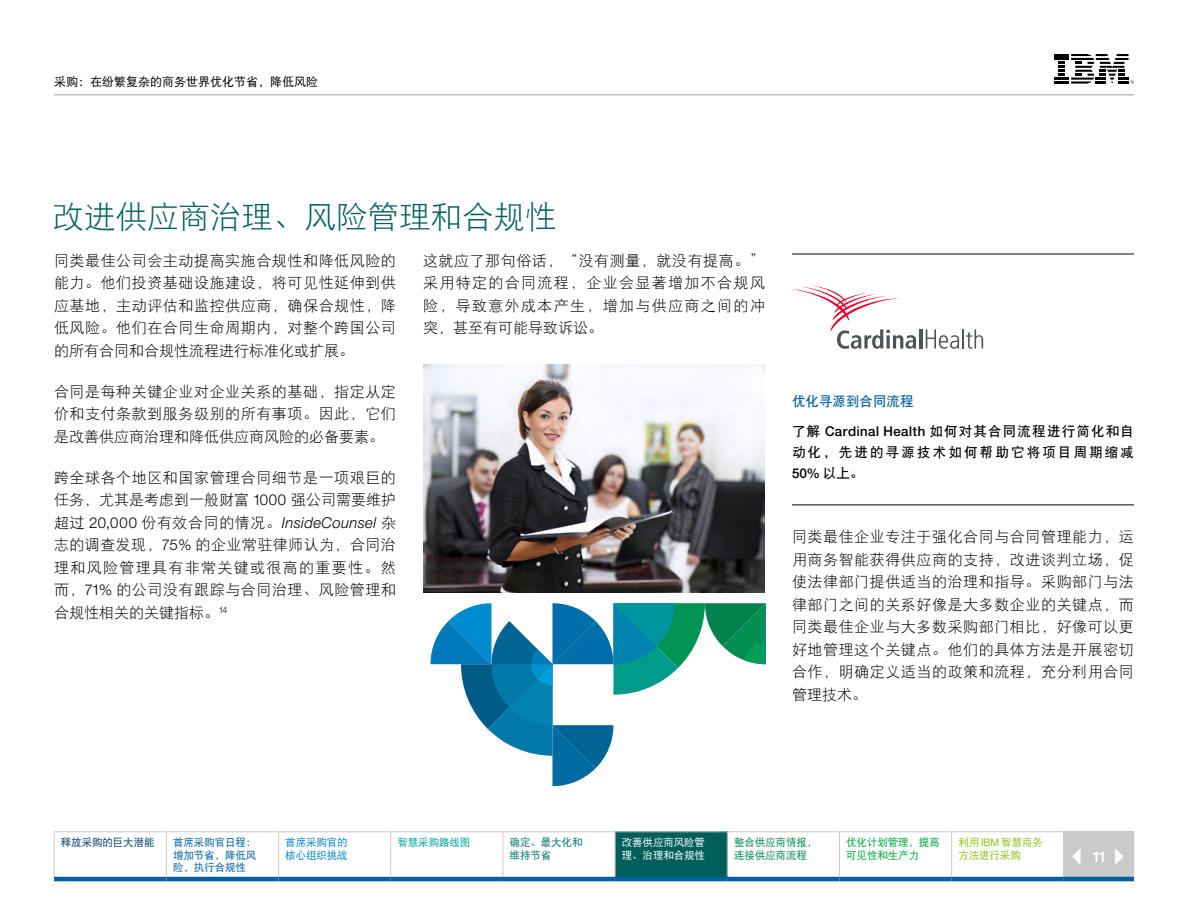
<style>
.page{position:relative;width:1188px;height:918px;background:#fff}
.page>*{position:absolute;margin:0;border:0;box-sizing:border-box;transform-origin:0 0}
.t1{font:31.5px "DF Hei W3";color:#005f5a}
.t2{font:15px/22.5px "DF Hei W3";letter-spacing:.04em;color:#000;text-align:justify}
.t3{font:italic 300 15px "Helvetica Neue LT Std";letter-spacing:.02em;color:#000}
.t4{font:15px "Helv Neue Mediumfor IBM";color:#fff}
.t5{font:13.5px/29.1px "DF Hei W7";letter-spacing:.09em;color:#000}
.t6{font:13.5px "DF Hei W7";letter-spacing:.16em;color:#000}
.t7{font:13.5px "Helv Neue Mediumfor IBM";color:#000}
.t8{font:12px "DF Hei W5";color:#000}
.t9{font:10.5px/12.6px "DF Hei W5";letter-spacing:-.01em;color:#0061a2;text-align:justify}
.t10{font:10.5px/12.6px "DF Hei W5";letter-spacing:-.01em;color:#fff}
.t11{font:10.5px/12.6px "DF Hei W5";letter-spacing:-.01em;color:#00a73b}
.t12{font:10.5px/12.6px "DF Hei W5";letter-spacing:-.01em;color:#00874d}
.t13{font:10.5px/12.6px "DF Hei W5";letter-spacing:-.01em;color:#8fc31f}
.t14{font:10.5px/12.6px "DF Hei W5";letter-spacing:-.01em;color:#0087c6}
.t15{font:10.5px/12.6px "DF Hei W5";letter-spacing:-.01em;color:#007574}
.t16{font:10.5px "DF Hei W5";letter-spacing:-.01em;color:#003d6f}
.t17{font:10.5px "DF Hei W5";letter-spacing:-.01em;color:#00a3a1}
.s1{font-family:"Helv Neue Lightfor IBM"}
.s2{font-family:"DF Hei W3";font-weight:400;font-style:normal}
.s3{font-family:"Helv Neue Lightfor IBM";font-weight:400;font-style:normal}
.s4{color:#0061a2}
.s5{font-family:"Helv Neue Mediumfor IBM"}
.s6{font-family:"DF Hei W7"}
.s7{font-family:"Helv Neue Romanfor IBM"}
</style>
<div class="page">
<hr style="left:54px;top:94px;width:1080px;height:1px;background:#9fa0a0">
<svg style="left:1055px;top:54px;width:79px;height:30px"></svg>
<hr style="left:792px;top:254px;width:342px;height:1px;background:#000">
<hr style="left:792px;top:505px;width:342px;height:1px;background:#000">
<img style="left:423px;top:364px;width:342px;height:228px">
<hr style="left:919px;top:329px;width:3px;height:20px;background:#4c5356">
<svg style="left:791px;top:285px;width:125px;height:64px"></svg>
<svg style="left:926px;top:329px;width:57px;height:20px"></svg>
<div style="left:615px;top:832px;width:112px;height:47px;background:#005f5a"></div>
<div style="left:1064px;top:832px;width:70px;height:47px;background:#c9caca"></div>
<hr style="left:54px;top:832px;width:112px;height:1px;background:#c9caca">
<hr style="left:54px;top:832px;width:1px;height:45px;background:#c9caca">
<hr style="left:166px;top:832px;width:113px;height:1px;background:#c9caca">
<hr style="left:166px;top:832px;width:1px;height:45px;background:#c9caca">
<hr style="left:279px;top:832px;width:112px;height:1px;background:#c9caca">
<hr style="left:278px;top:832px;width:1px;height:45px;background:#c9caca">
<hr style="left:391px;top:832px;width:112px;height:1px;background:#c9caca">
<hr style="left:390px;top:832px;width:1px;height:45px;background:#c9caca">
<hr style="left:503px;top:832px;width:112px;height:1px;background:#c9caca">
<hr style="left:503px;top:832px;width:1px;height:45px;background:#c9caca">
<hr style="left:615px;top:832px;width:112px;height:1px;background:#c9caca">
<hr style="left:615px;top:832px;width:1px;height:45px;background:#c9caca">
<hr style="left:727px;top:832px;width:112px;height:1px;background:#c9caca">
<hr style="left:727px;top:832px;width:1px;height:45px;background:#c9caca">
<hr style="left:839px;top:832px;width:113px;height:1px;background:#c9caca">
<hr style="left:839px;top:832px;width:1px;height:45px;background:#c9caca">
<hr style="left:952px;top:832px;width:112px;height:1px;background:#c9caca">
<hr style="left:951px;top:832px;width:1px;height:45px;background:#c9caca">
<hr style="left:1134px;top:832px;width:1px;height:45px;background:#c9caca">
<hr style="left:54px;top:877px;width:112px;height:4px;background:#0061a2">
<hr style="left:166px;top:877px;width:113px;height:4px;background:#0061a2">
<hr style="left:279px;top:877px;width:112px;height:4px;background:#0061a2">
<hr style="left:391px;top:877px;width:112px;height:4px;background:#0061a2">
<hr style="left:503px;top:877px;width:112px;height:4px;background:#0061a2">
<hr style="left:615px;top:877px;width:112px;height:4px;background:#0061a2">
<hr style="left:727px;top:877px;width:112px;height:4px;background:#0061a2">
<hr style="left:839px;top:877px;width:113px;height:4px;background:#0061a2">
<hr style="left:952px;top:877px;width:112px;height:4px;background:#0061a2">
<hr style="left:1064px;top:877px;width:70px;height:4px;background:#0061a2">
<svg style="left:430px;top:603px;width:336px;height:183px"></svg>
<p class="t8" style="left:54px;top:76px;width:265px">采购：在纷繁复杂的商务世界优化节省，降低风险</p>
<h1 class="t1" style="left:52px;top:201px;width:505px">改进供应商治理、风险管理和合规性</h1>
<p class="t2" style="left:54px;top:249px;width:343px">同类最佳公司会主动提高实施合规性和降低风险的能力。他们投资基础设施建设，将可见性延伸到供应基地，主动评估和监控供应商，确保合规性，降低风险。他们在合同生命周期内，对整个跨国公司的所有合同和合规性流程进行标准化或扩展。</p>
<p class="t2" style="left:54px;top:380px;width:343px">合同是每种关键企业对企业关系的基础，指定从定价和支付条款到服务级别的所有事项。因此，它们是改善供应商治理和降低供应商风险的必备要素。</p>
<p class="t2" style="left:54px;top:466px;width:343px">跨全球各个地区和国家管理合同细节是一项艰巨的任务，尤其是考虑到一般财富 <span class="s1">1000</span> 强公司需要维护</p>
<p class="t3" style="left:54px;top:513px;width:343px"><span class="s2">超过</span> <span class="s3">20,000</span> <span class="s2">份有效合同的情况。</span>InsideCounsel <span class="s2">杂</span></p>
<p class="t2" style="left:54px;top:533px;width:344px">志的调查发现，<span class="s1">75%</span> 的企业常驻律师认为，合同治理和风险管理具有非常关键或很高的重要性。然而，<span class="s1">71%</span> 的公司没有跟踪与合同治理、风险管理和合规性相关的关键指标。<sup>14</sup></p>
<p class="t2" style="left:423px;top:249px;width:344px">这就应了那句俗话，“没有测量，就没有提高。”采用特定的合同流程，企业会显著增加不合规风险，导致意外成本产生，增加与供应商之间的冲突，甚至有可能导致诉讼。</p>
<p class="t5" style="left:792px;top:387px;width:344px"><span class="s4">优化寻源到合同流程<br></span>了解 <span class="s5">Cardinal Health</span> 如何对其合同流程进行简化和自</p>
<p class="t6" style="left:792px;top:445px;width:344px">动化，先进的寻源技术如何帮助它将项目周期缩减</p>
<p class="t7" style="left:792px;top:465px;width:73px">50% <span class="s6">以上。</span></p>
<p class="t2" style="left:792px;top:525px;width:343px">同类最佳企业专注于强化合同与合同管理能力，运用商务智能获得供应商的支持，改进谈判立场，促使法律部门提供适当的治理和指导。采购部门与法律部门之间的关系好像是大多数企业的关键点，而同类最佳企业与大多数采购部门相比，好像可以更好地管理这个关键点。他们的具体方法是开展密切合作，明确定义适当的政策和流程，充分利用合同管理技术。</p>
<p class="t16" style="left:61px;top:837px;width:95px">释放采购的巨大潜能</p>
<p class="t9" style="left:173px;top:836px;width:85px">首席采购官日程：增加节省，降低风险，执行合规性</p>
<p class="t14" style="left:285px;top:836px;width:64px">首席采购官的核心组织挑战</p>
<p class="t17" style="left:397px;top:837px;width:74px">智慧采购路线图</p>
<p class="t15" style="left:510px;top:836px;width:74px">确定、最大化和维持节省</p>
<p class="t10" style="left:622px;top:836px;width:85px">改善供应商风险管理、治理和合规性</p>
<p class="t12" style="left:734px;top:836px;width:85px">整合供应商情报，连接供应商流程</p>
<p class="t11" style="left:846px;top:836px;width:95px">优化计划管理，提高可见性和生产力</p>
<p class="t13" style="left:958px;top:836px;width:86px">利用 <span class="s7">IBM</span> 智慧商务方法进行采购</p>
<p class="t4" style="left:1066px;top:848px;width:68px">✓11✔</p>
</div>
